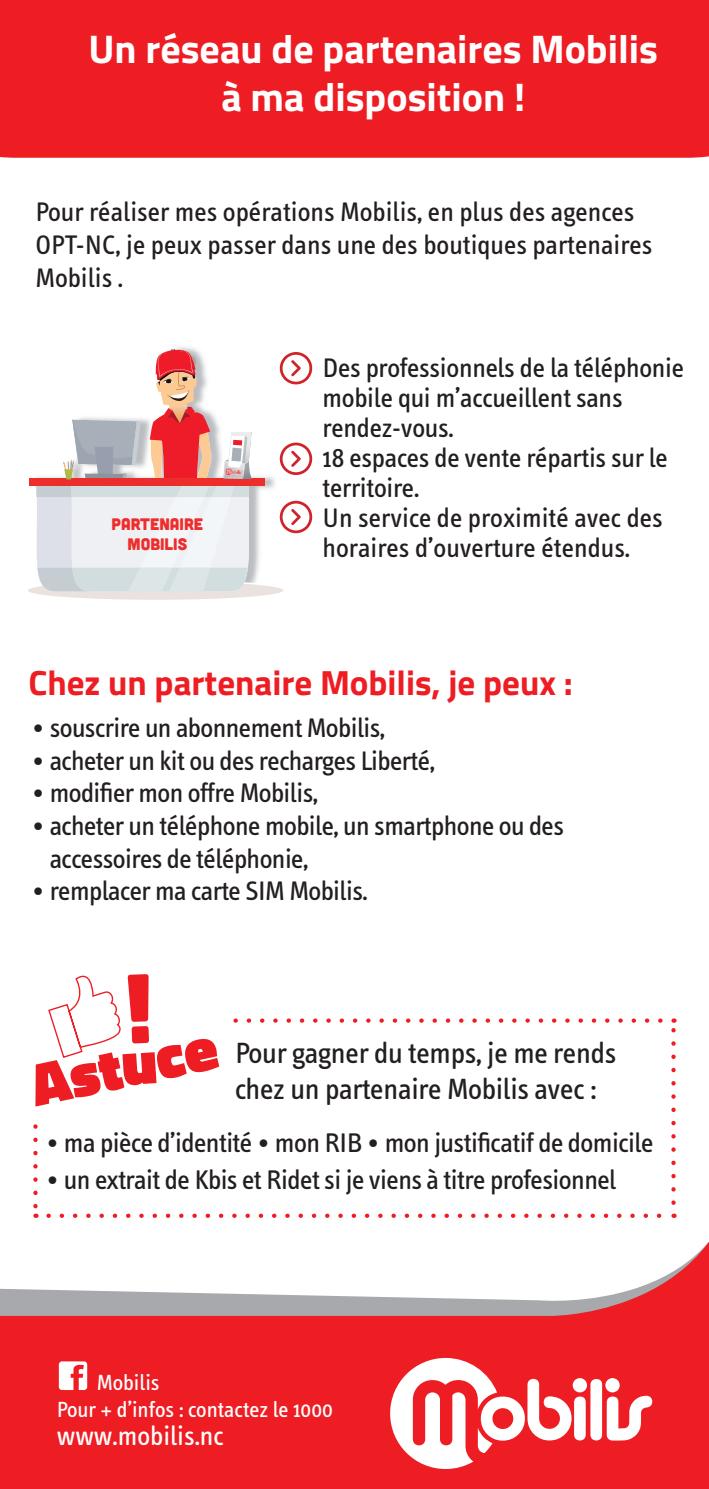
<style>
.page{position:relative;width:709px;height:1489px;background:#fff}
.page>*{position:absolute;margin:0;border:0;box-sizing:border-box;transform-origin:0 0}
.t1{font:700 40px/48px "Titillium";color:#fff;text-align:center}
.t2{font:700 35px "Titillium";color:#ee1d23}
.t3{font:30px/36px "Info Text";letter-spacing:-.01em;color:#231f20}
.t4{font:27.75px "Info Text";letter-spacing:-.02em;color:#231f20}
.t5{font:27.5px/30px "Info Text";letter-spacing:-.01em;color:#231f20}
.t6{font:27.5px "Info Text";color:#fff}
.t7{font:22.5px/27.5px "Info Text";color:#fff}
.t8{font:16.75px/20px "Cubano";color:#ee2d2d;text-align:center}
</style>
<div class="page">
<div style="left:0;top:0;width:709px;height:158px;background:#ee1d23"></div>
<svg style="left:0;top:1121px;width:709px;height:367px;fill:#ee1d23"></svg>
<svg style="left:390px;top:1357px;width:262px;height:111px"></svg>
<svg style="left:59px;top:1361px;width:28px;height:28px"></svg>
<img style="left:28px;top:347px;width:254px;height:253px">
<div style="left:28px;top:581px;width:255px;height:18px;background:#eae2df;border-radius:50%"></div>
<svg style="left:29px;top:349px;width:235px;height:243px"></svg>
<svg style="left:280px;top:352px;width:33px;height:32px"></svg>
<svg style="left:280px;top:442px;width:33px;height:33px"></svg>
<svg style="left:280px;top:501px;width:33px;height:32px"></svg>
<svg style="left:33px;top:975px;width:642px;height:242px"></svg>
<h1 class="t1" style="left:89px;top:23px;width:571px">Un réseau de partenaires Mobilis à ma disposition !</h1>
<p class="t5" style="left:35px;top:195px;width:618px;line-height:33px">Pour réaliser mes opérations Mobilis, en plus des agences<br>OPT-NC, je peux passer dans une des boutiques partenaires<br>Mobilis .</p>
<p class="t8" style="left:112px;top:513px;width:93px">PARTENAIRE<br>MOBILIS</p>
<p class="t5" style="left:322px;top:353px;width:363px">Des professionnels de la téléphonie mobile qui m’accueillent sans rendez-vous.<br>18 espaces de vente répartis sur le territoire.<br>Un service de proximité avec des horaires d’ouverture étendus.</p>
<p class="t2" style="left:28px;top:655px;width:546px">Chez un partenaire Mobilis, je peux :</p>
<p class="t5" style="left:32px;top:713px;width:355px">• souscrire un abonnement Mobilis,</p>
<p class="t5" style="left:32px;top:746px;width:405px">• acheter un kit ou des recharges Liberté,</p>
<p class="t5" style="left:32px;top:778px;width:288px">• modifier mon offre Mobilis,</p>
<p class="t5" style="left:50px;top:809px;width:516px;line-height:32.5px;text-indent:-18px">• acheter un téléphone mobile, un smartphone ou des accessoires de téléphonie,</p>
<p class="t5" style="left:32px;top:876px;width:337px">• remplacer ma carte SIM Mobilis.</p>
<p class="t3" style="left:235px;top:1034px;width:383px">Pour gagner du temps, je me rends chez un partenaire Mobilis avec :</p>
<p class="t4" style="left:46px;top:1126px;width:609px">• ma pièce d’identité • mon RIB • mon justificatif de domicile</p>
<p class="t4" style="left:46px;top:1163px;width:571px">• un extrait de Kbis et Ridet si je viens à titre profesionnel</p>
<p class="t7" style="left:57px;top:1368px;width:278px;text-indent:40px">Mobilis<br>Pour + d’infos : contactez le 1000</p>
<p class="t6" style="left:57px;top:1419px;width:169px">www.mobilis.nc</p>
</div>
